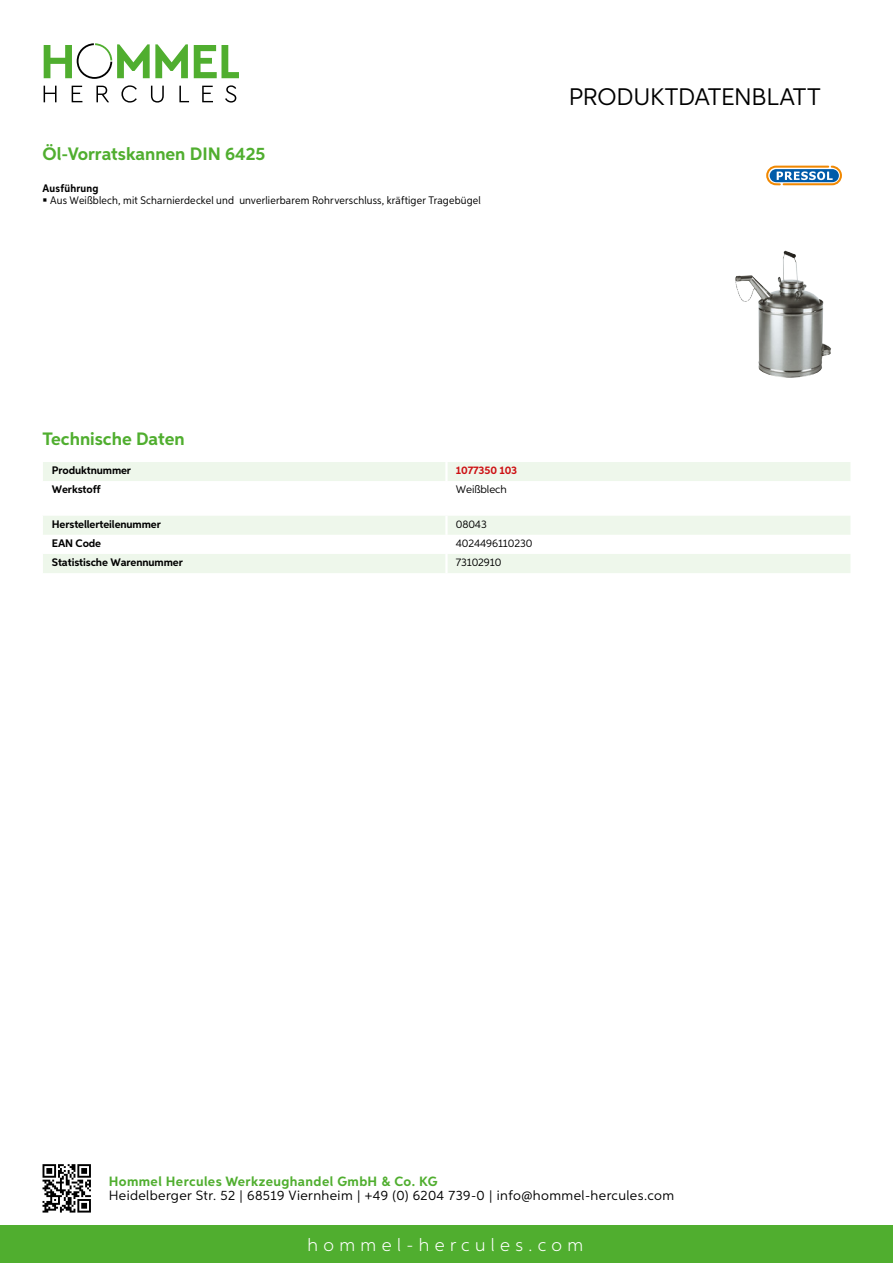
<style>
.page{position:relative;width:893px;height:1263px;background:#fff}
.page>*{position:absolute;margin:0;border:0;box-sizing:border-box;transform-origin:0 0}
.t1{font:24px "Aspira";letter-spacing:-.01em;color:#000}
.t2{font:700 18px "Aspira";color:#50ae2f}
.t3{font:300 18px "Aspira";letter-spacing:.3em;color:#fff}
.t4{font:13.5px "Aspira";letter-spacing:.03em;color:#000}
.t5{font:700 13.5px "Aspira";letter-spacing:.03em;color:#50ae2f}
.t6{font:10.95px "Aspira Nar";letter-spacing:.015em;color:#000}
.t7{font:700 10.95px "Aspira";letter-spacing:-.01em;color:#000}
.t8{font:10.95px "Aspira";letter-spacing:-.01em;color:#000}
.t9{font:700 10.95px "Aspira";letter-spacing:-.01em;color:#cd1013}
.t10{font:700 10.95px "Aspira Nar";letter-spacing:.02em;color:#000}
</style>
<div class="page">
<div style="left:0;top:1226px;width:893px;height:37px;background:#50ae2f"></div>
<svg style="left:43px;top:1164px;width:48px;height:48px"></svg>
<svg style="left:194px;top:45px;width:45px;height:33px"></svg>
<svg style="left:44px;top:43px;width:144px;height:36px"></svg>
<svg style="left:44px;top:86px;width:13px;height:16px"></svg>
<svg style="left:72px;top:86px;width:10px;height:16px"></svg>
<svg style="left:96px;top:86px;width:13px;height:16px"></svg>
<svg style="left:121px;top:85px;width:16px;height:18px"></svg>
<svg style="left:151px;top:86px;width:13px;height:17px"></svg>
<svg style="left:179px;top:86px;width:10px;height:16px"></svg>
<svg style="left:202px;top:86px;width:11px;height:16px"></svg>
<svg style="left:225px;top:85px;width:11px;height:18px"></svg>
<div style="left:43px;top:462px;width:807px;height:19px;background:#eef7eb"></div>
<svg style="left:43px;top:516px;width:807px;height:57px"></svg>
<hr style="left:445px;top:554px;width:3px;height:19px;background:#fff">
<img style="left:735px;top:251px;width:96px;height:127px">
<svg style="left:766px;top:166px;width:76px;height:19px"></svg>
<h2 class="t2" style="left:43px;top:142px;width:224px">Öl-Vorratskannen DIN 6425</h2>
<p class="t10" style="left:43px;top:181px;width:58px">Ausführung</p>
<p class="t6" style="left:50px;top:194px;width:432px">Aus Weißblech, mit Scharnierdeckel und unverlierbarem Rohrverschluss, kräftiger Tragebügel</p>
<h1 class="t1" style="left:569px;top:82px;width:253px">Produktdatenblatt</h1>
<h2 class="t2" style="left:43px;top:428px;width:144px">Technische Daten</h2>
<p class="t7" style="left:52px;top:463px;width:81px">Produktnummer</p>
<p class="t9" style="left:456px;top:463px;width:63px">1077350 103</p>
<p class="t7" style="left:52px;top:483px;width:50px">Werkstoff</p>
<p class="t8" style="left:456px;top:483px;width:52px">Weißblech</p>
<p class="t7" style="left:52px;top:517px;width:111px">Herstellerteilenummer</p>
<p class="t8" style="left:456px;top:517px;width:32px">08043</p>
<p class="t7" style="left:52px;top:536px;width:51px">EAN Code</p>
<p class="t8" style="left:456px;top:536px;width:78px">4024496110230</p>
<p class="t7" style="left:52px;top:555px;width:132px">Statistische Warennummer</p>
<p class="t8" style="left:456px;top:555px;width:47px">73102910</p>
<p class="t5" style="left:109px;top:1172px;width:330px">Hommel Hercules Werkzeughandel GmbH &amp; Co. KG</p>
<p class="t4" style="left:109px;top:1187px;width:567px">Heidelberger Str. 52 | 68519 Viernheim | +49 (0) 6204 739-0 | info@hommel-hercules.com</p>
<h2 class="t3" style="left:307px;top:1234px;width:277px">hommel-hercules.com</h2>
</div>
